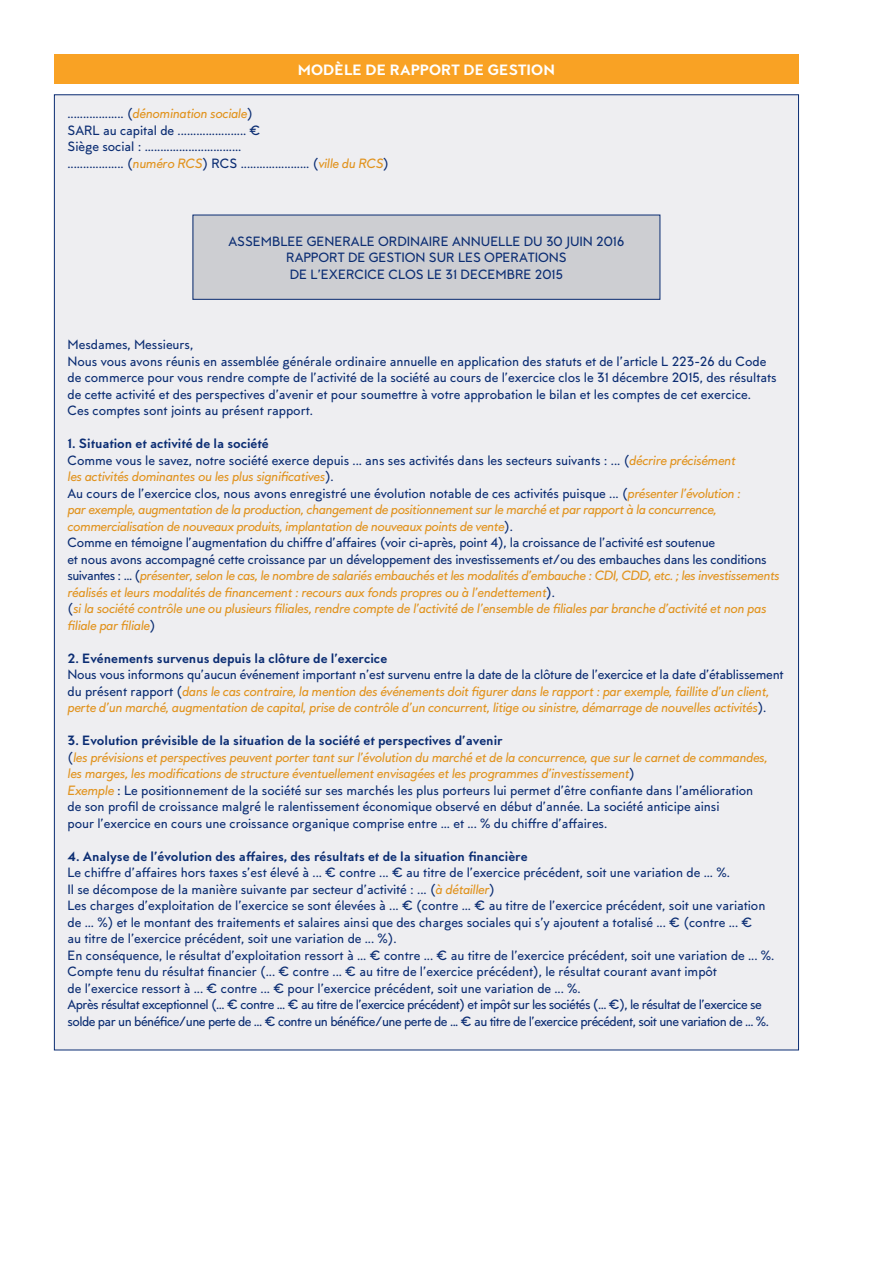
<style>
.page{position:relative;width:893px;height:1263px;background:#fff}
.page>*{position:absolute;margin:0;border:0;box-sizing:border-box;transform-origin:0 0}
.t1{font:900 15px "MTT Milano";letter-spacing:.005em;color:#fff}
.t2{font:500 13.5px/16.5px "MTT Milano";letter-spacing:-.005em;color:#0b2d73}
.t3{font:italic 500 13.5px/16.5px "MTT Milano";letter-spacing:-.03em;color:#e1931e}
.t4{font:800 13.5px "MTT Milano";letter-spacing:-.005em;color:#0b2d73}
.s1{font-style:italic;color:#e1931e}
.s2{font-weight:800;font-style:normal;color:#0b2d73}
.s3{font-style:normal;color:#0b2d73}
.s4{font-weight:800}
</style>
<div class="page">
<div style="left:54px;top:95px;width:744px;height:955px;background:#eeeef1"></div>
<div style="left:193px;top:215px;width:467px;height:84px;background:#cdced2"></div>
<div style="left:193px;top:215px;width:467px;height:85px;border:1px solid #0b2d73"></div>
<div style="left:54px;top:54px;width:744px;height:30px;background:#f9a224"></div>
<p class="t1" style="left:298px;top:61px;width:259px">MODÈLE DE RAPPORT DE GESTION</p>
<p class="t2" style="left:68px;top:106px;width:323px">.................. (<span class="s1">dénomination sociale</span>)<br>SARL au capital de ...................... €<br>Siège social : ...............................<br>.................. (<span class="s1">numéro RCS</span>) RCS ...................... (<span class="s1">ville du RCS</span>)</p>
<p class="t2" style="left:228px;top:233px;width:397px;text-align:center">ASSEMBLEE GENERALE ORDINAIRE ANNUELLE DU 30 JUIN 2016<br>RAPPORT DE GESTION SUR LES OPERATIONS<br>DE L’EXERCICE CLOS LE 31 DECEMBRE 2015</p>
<p class="t2" style="left:68px;top:337px;width:711px">Mesdames, Messieurs,<br>Nous vous avons réunis en assemblée générale ordinaire annuelle en application des statuts et de l’article L 223-26 du Code de commerce pour vous rendre compte de l’activité de la société au cours de l’exercice clos le 31 décembre 2015, des résultats de cette activité et des perspectives d’avenir et pour soumettre à votre approbation le bilan et les comptes de cet exercice.<br>Ces comptes sont joints au présent rapport.</p>
<p class="t3" style="left:68px;top:436px;width:714px"><span class="s2">1. Situation et activité de la société<br></span><span class="s3">Comme vous le savez, notre société exerce depuis ... ans ses activités dans les secteurs suivants : ... (</span>décrire précisément<br>les activités dominantes ou les plus significatives<span class="s3">).<br>Au cours de l’exercice clos, nous avons enregistré une évolution notable de ces activités puisque ... (</span>présenter l’évolution :<br>par exemple, augmentation de la production, changement de positionnement sur le marché et par rapport à la concurrence, commercialisation de nouveaux produits, implantation de nouveaux points de vente<span class="s3">).<br>Comme en témoigne l’augmentation du chiffre d’affaires (voir ci-après, point 4), la croissance de l’activité est soutenue<br>et nous avons accompagné cette croissance par un développement des investissements et/ou des embauches dans les conditions suivantes : ... (</span>présenter, selon le cas, le nombre de salariés embauchés et les modalités d’embauche : CDI, CDD, etc. ; les investissements réalisés et leurs modalités de financement : recours aux fonds propres ou à l’endettement<span class="s3">).<br>(</span>si la société contrôle une ou plusieurs filiales, rendre compte de l’activité de l’ensemble de filiales par branche d’activité et non pas filiale par filiale<span class="s3">)</span></p>
<p class="t4" style="left:68px;top:650px;width:321px">2. Evénements survenus depuis la clôture de l’exercice</p>
<p class="t3" style="left:68px;top:667px;width:718px"><span class="s3">Nous vous informons qu’aucun événement important n’est survenu entre la date de la clôture de l’exercice et la date d’établissement du présent rapport (</span>dans le cas contraire, la mention des événements doit figurer dans le rapport : par exemple, faillite d’un client, perte d’un marché, augmentation de capital, prise de contrôle d’un concurrent, litige ou sinistre, démarrage de nouvelles activités<span class="s3">).</span></p>
<p class="t2" style="left:68px;top:733px;width:702px"><span class="s4">3. Evolution prévisible de la situation de la société et perspectives d’avenir<br></span>(<span class="s1">les prévisions et perspectives peuvent porter tant sur l’évolution du marché et de la concurrence, que sur le carnet de commandes, les marges, les modifications de structure éventuellement envisagées et les programmes d’investissement</span>)<br><span class="s1">Exemple</span> : Le positionnement de la société sur ses marchés les plus porteurs lui permet d’être confiante dans l’amélioration de son profil de croissance malgré le ralentissement économique observé en début d’année. La société anticipe ainsi<br>pour l’exercice en cours une croissance organique comprise entre ... et ... % du chiffre d’affaires.</p>
<p class="t4" style="left:68px;top:848px;width:462px">4. Analyse de l’évolution des affaires, des résultats et de la situation financière</p>
<p class="t2" style="left:68px;top:865px;width:708px">Le chiffre d’affaires hors taxes s’est élevé à ... € contre ... € au titre de l’exercice précédent, soit une variation de ... %.<br>Il se décompose de la manière suivante par secteur d’activité : ... (<span class="s1">à détailler</span>)<br>Les charges d’exploitation de l’exercice se sont élevées à ... € (contre ... € au titre de l’exercice précédent, soit une variation de ... %) et le montant des traitements et salaires ainsi que des charges sociales qui s’y ajoutent a totalisé ... € (contre ... €<br>au titre de l’exercice précédent, soit une variation de ... %).<br>En conséquence, le résultat d’exploitation ressort à ... € contre ... € au titre de l’exercice précédent, soit une variation de ... %.<br>Compte tenu du résultat financier (... € contre ... € au titre de l’exercice précédent), le résultat courant avant impôt<br>de l’exercice ressort à ... € contre ... € pour l’exercice précédent, soit une variation de ... %.<br>Après résultat exceptionnel (... € contre ... € au titre de l’exercice précédent) et impôt sur les sociétés (... €), le résultat de l’exercice se solde par un bénéfice/une perte de ... € contre un bénéfice/une perte de ... € au titre de l’exercice précédent, soit une variation de ... %.</p>
</div>
